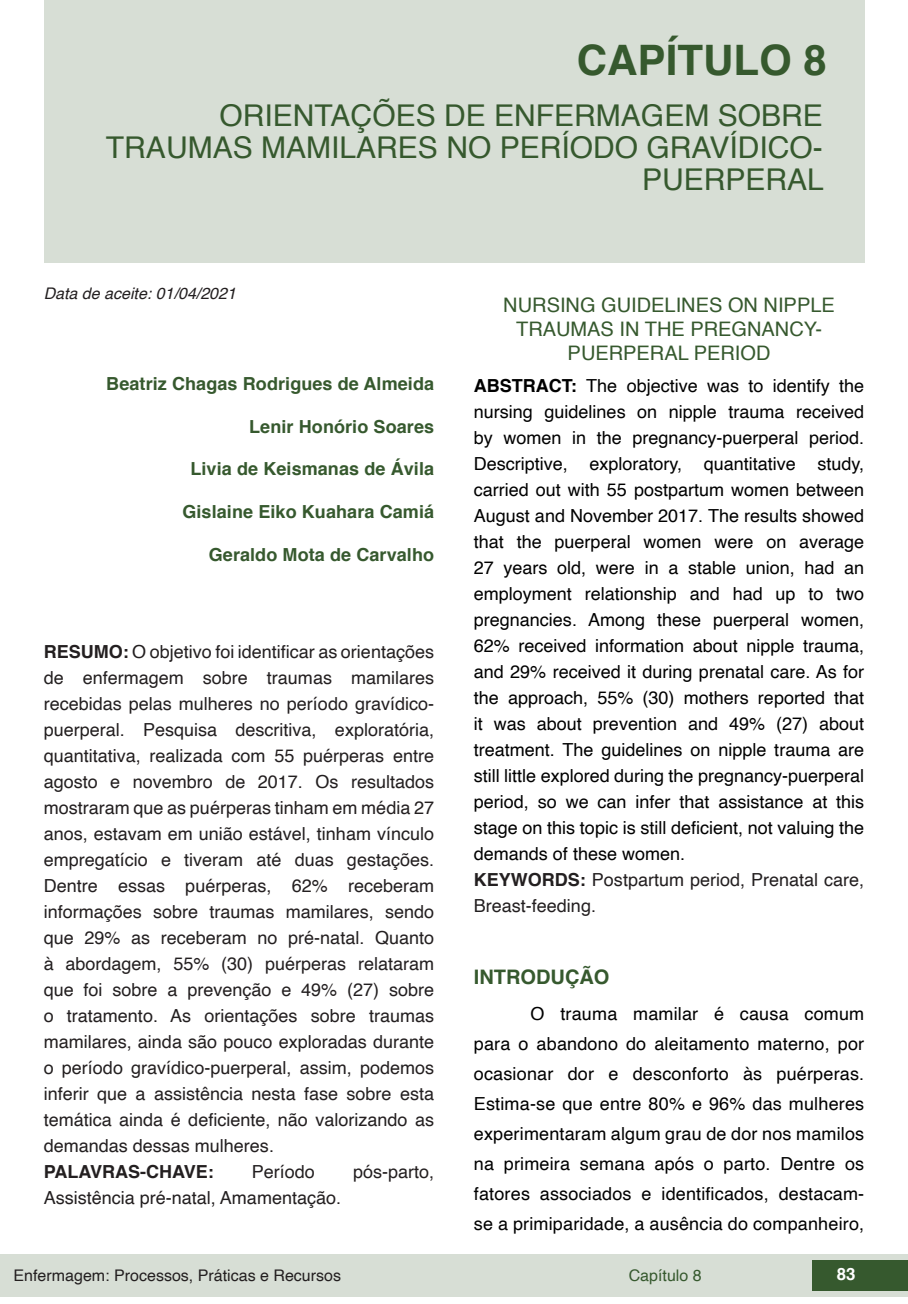
<style>
.page{position:relative;width:908px;height:1304px;background:#fff}
.page>*{position:absolute;margin:0;border:0;box-sizing:border-box;transform-origin:0 0}
.capítulos{font:700 42px "Helvetica";color:#36592e}
.nome_artigos{font:30px/32px "Helvetica";color:#36592e;text-align:right}
.título_Inglês{font:20px/24px "Helvetica";color:#36592e;text-align:center}
.TITULOS{font:700 20px "Helvetica";color:#36592e}
.Resumos_e_PC_TXT{font:18px/26px "Helvetica";color:#231f20;text-align:justify}
.Resumos_e_PC_TXT-2{font:18px/26px "Helvetica";color:#000;text-align:justify}
.txt{font:18px/30px "Helvetica";letter-spacing:.01em;color:#000;text-align:justify}
.nome_autores{font:700 18px "Helvetica";letter-spacing:.005em;color:#36592e}
.Resumos_e_PC_TXT-3{font:700 18px "Helvetica";color:#231f20}
.t1{font:700 16.8px "Helvetica";color:#fff}
.t2{font:16px "Helvetica";color:#231f20}
.t3{font:italic 16px "Helvetica";color:#231f20}
.t4{font:16px "Helvetica";color:#36592e}
.s1{font-weight:700}
</style>
<div class="page">
<div style="left:0;top:1254px;width:906px;height:43px;background:#d7ded5"></div>
<div style="left:812px;top:1261px;width:95px;height:30px;background:#36592e"></div>
<div style="left:44px;top:0;width:819px;height:263px;background:#d7ded5"></div>
<p class="capítulos" style="left:576px;top:26px;width:251px">CAPÍTULO 8</p>
<p class="nome_artigos" style="left:106px;top:101px;width:719px">ORIENTAÇÕES DE ENFERMAGEM SOBRE<br>TRAUMAS MAMILARES NO PERÍODO GRAVÍDICO-<br>PUERPERAL</p>
<p class="t3" style="left:44px;top:280px;width:194px">Data de aceite: 01/04/2021</p>
<p class="nome_autores" style="left:106px;top:369px;width:329px">Beatriz Chagas Rodrigues de Almeida</p>
<p class="nome_autores" style="left:249px;top:412px;width:186px">Lenir Honório Soares</p>
<p class="nome_autores" style="left:190px;top:454px;width:245px">Livia de Keismanas de Ávila</p>
<p class="nome_autores" style="left:182px;top:497px;width:253px">Gislaine Eiko Kuahara Camiá</p>
<p class="nome_autores" style="left:209px;top:540px;width:227px">Geraldo Mota de Carvalho</p>
<p class="Resumos_e_PC_TXT" style="left:44px;top:639px;width:392px"><span class="s1">RESUMO:</span> O objetivo foi identificar as orientações de enfermagem sobre traumas mamilares recebidas pelas mulheres no período gravídico&shy;puerperal. Pesquisa descritiva, exploratória, quantitativa, realizada com 55 puérperas entre agosto e novembro de 2017. Os resultados mostraram que as puérperas tinham em média 27 anos, estavam em união estável, tinham vínculo empregatício e tiveram até duas gestações.<br>Dentre essas puérperas, 62% receberam informações sobre traumas mamilares, sendo que 29% as receberam no pré-natal. Quanto à abordagem, 55% (30) puérperas relataram que foi sobre a prevenção e 49% (27) sobre o tratamento. As orientações sobre traumas mamilares, ainda são pouco exploradas durante o período gravídico-puerperal, assim, podemos inferir que a assistência nesta fase sobre esta temática ainda é deficiente, não valorizando as demandas dessas mulheres.</p>
<p class="Resumos_e_PC_TXT-3" style="left:44px;top:1157px;width:172px">PALAVRAS-CHAVE:</p>
<p class="Resumos_e_PC_TXT" style="left:252px;top:1159px;width:65px">Período</p>
<p class="Resumos_e_PC_TXT" style="left:353px;top:1159px;width:83px">pós-parto,</p>
<p class="Resumos_e_PC_TXT" style="left:44px;top:1185px;width:299px">Assistência pré-natal, Amamentação.</p>
<p class="título_Inglês" style="left:503px;top:294px;width:333px">NURSING GUIDELINES ON NIPPLE<br>TRAUMAS IN THE PREGNANCY-<br>PUERPERAL PERIOD</p>
<p class="Resumos_e_PC_TXT-2" style="left:473px;top:373px;width:392px"><span class="s1">ABSTRACT:</span> The objective was to identify the nursing guidelines on nipple trauma received by women in the pregnancy-puerperal period.<br>Descriptive, exploratory, quantitative study, carried out with 55 postpartum women between August and November 2017. The results showed that the puerperal women were on average 27 years old, were in a stable union, had an employment relationship and had up to two pregnancies. Among these puerperal women, 62% received information about nipple trauma, and 29% received it during prenatal care. As for the approach, 55% (30) mothers reported that it was about prevention and 49% (27) about treatment. The guidelines on nipple trauma are still little explored during the pregnancy-puerperal period, so we can infer that assistance at this stage on this topic is still deficient, not valuing the demands of these women.</p>
<p class="Resumos_e_PC_TXT" style="left:473px;top:867px;width:392px"><span class="s1">KEYWORDS:</span> Postpartum period, Prenatal care,<br>Breast-feeding.</p>
<p class="TITULOS" style="left:473px;top:961px;width:137px">INTRODUÇÃO</p>
<p class="txt" style="left:473px;top:999px;width:392px;text-indent:57px">O trauma mamilar é causa comum para o abandono do aleitamento materno, por ocasionar dor e desconforto às puérperas.<br>Estima-se que entre 80% e 96% das mulheres experimentaram algum grau de dor nos mamilos na primeira semana após o parto. Dentre os fatores associados e identificados, destacam&shy;se a primiparidade, a ausência do companheiro,</p>
<p class="t2" style="left:14px;top:1263px;width:329px">Enfermagem: Processos, Práticas e Recursos</p>
<p class="t4" style="left:628px;top:1263px;width:74px">Capítulo 8</p>
<p class="t1" style="left:836px;top:1261px;width:20px">83</p>
</div>
